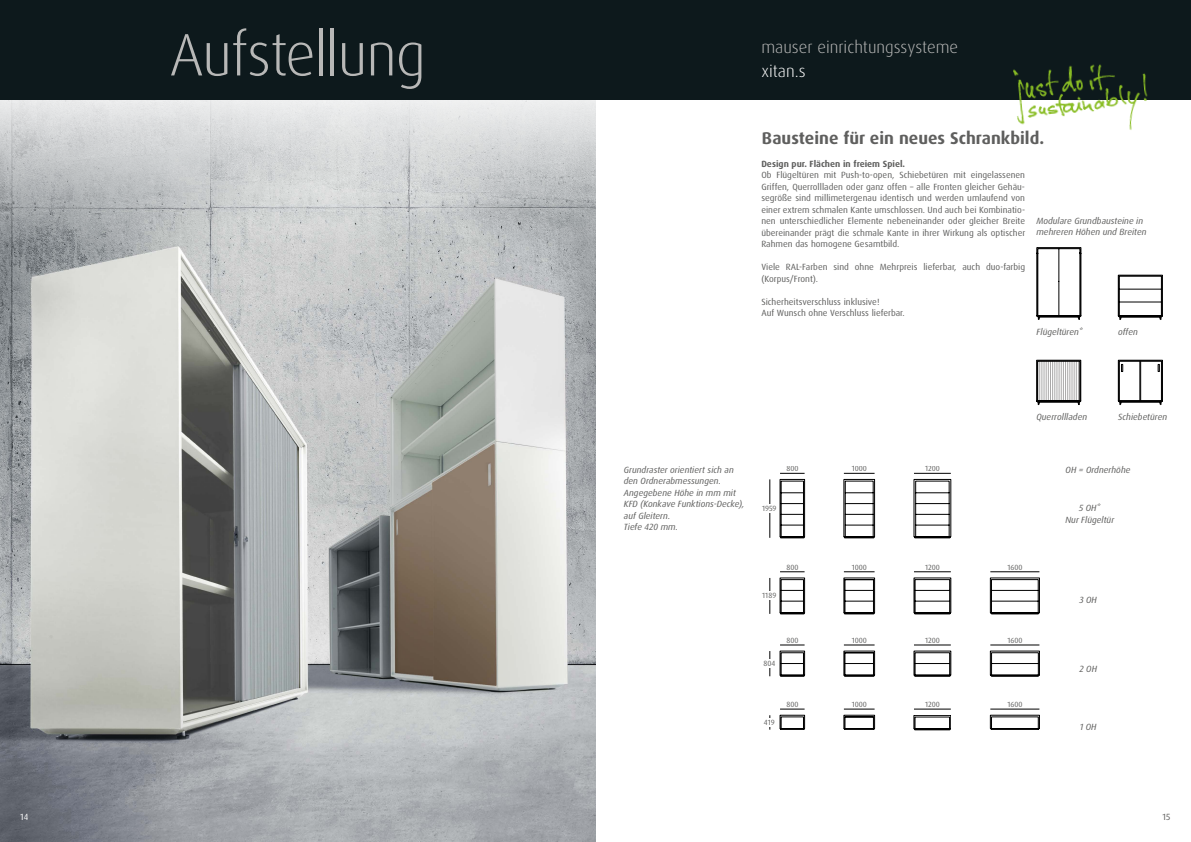
<style>
.page{position:relative;width:1191px;height:842px;background:#fff}
.page>*{position:absolute;margin:0;border:0;box-sizing:border-box;transform-origin:0 0}
.t1{font:300 60px "Dax OT";letter-spacing:-.025em;color:#b8b8b7}
.t2{font:700 17px "Dax OT";color:#5f5f5e}
.t3{font:300 17px "Dax OT";color:#b8b8b7}
.t4{font:300 17px "Dax OT";color:#fff}
.t5{font:9px/11.5px "Dax OT";color:#5f5f5e}
.t6{font:italic 9px/11.5px "Dax OT";color:#5f5f5e}
.t7{font:700 9px "Dax OT";color:#5f5f5e}
.t8{font:9px "Dax OT";color:#fff}
.t9{font:7.6px "Dax OT";color:#5e5e5d}
</style>
<div class="page">
<img style="left:0;top:99px;width:595px;height:743px">
<div style="left:0;top:0;width:1191px;height:99px;background:#0d191c"></div>
<img style="left:1005px;top:64px;width:154px;height:66px">
<svg style="left:1117px;top:275px;width:46px;height:45px"></svg>
<svg style="left:1036px;top:360px;width:45px;height:45px"></svg>
<svg style="left:1117px;top:360px;width:46px;height:45px"></svg>
<hr style="left:769px;top:578px;width:1px;height:36px;background:#000">
<div style="left:759px;top:591px;width:13px;height:9px;background:#fff"></div>
<svg style="left:769px;top:651px;width:1px;height:25px"></svg>
<div style="left:759px;top:659px;width:13px;height:8px;background:#fff"></div>
<svg style="left:843px;top:578px;width:32px;height:36px"></svg>
<hr style="left:844px;top:572px;width:30px;height:1px;background:#000">
<svg style="left:843px;top:651px;width:32px;height:26px"></svg>
<hr style="left:844px;top:645px;width:30px;height:1px;background:#000">
<svg style="left:843px;top:715px;width:32px;height:15px"></svg>
<hr style="left:844px;top:709px;width:30px;height:1px;background:#000">
<svg style="left:779px;top:572px;width:26px;height:42px"></svg>
<svg style="left:779px;top:645px;width:26px;height:32px"></svg>
<svg style="left:779px;top:709px;width:26px;height:21px"></svg>
<svg style="left:913px;top:578px;width:38px;height:36px"></svg>
<hr style="left:914px;top:572px;width:36px;height:1px;background:#000">
<svg style="left:913px;top:651px;width:38px;height:26px"></svg>
<hr style="left:914px;top:645px;width:36px;height:1px;background:#000">
<hr style="left:914px;top:709px;width:36px;height:1px;background:#000">
<svg style="left:990px;top:578px;width:49px;height:36px"></svg>
<hr style="left:990px;top:572px;width:49px;height:1px;background:#000">
<svg style="left:990px;top:651px;width:49px;height:26px"></svg>
<hr style="left:990px;top:645px;width:49px;height:1px;background:#000">
<svg style="left:990px;top:715px;width:49px;height:15px"></svg>
<hr style="left:990px;top:709px;width:49px;height:1px;background:#000">
<svg style="left:913px;top:715px;width:38px;height:15px"></svg>
<hr style="left:769px;top:479px;width:1px;height:59px;background:#000">
<div style="left:759px;top:505px;width:13px;height:8px;background:#fff"></div>
<svg style="left:843px;top:479px;width:32px;height:59px"></svg>
<hr style="left:844px;top:473px;width:30px;height:1px;background:#000">
<svg style="left:779px;top:473px;width:26px;height:65px"></svg>
<svg style="left:913px;top:479px;width:38px;height:59px"></svg>
<hr style="left:914px;top:473px;width:36px;height:1px;background:#000">
<svg style="left:1036px;top:247px;width:46px;height:73px"></svg>
<h1 class="t1" style="left:169px;top:17px;width:258px">Aufstellung</h1>
<h2 class="t3" style="left:761px;top:36px;width:198px">mauser einrichtungssysteme</h2>
<h2 class="t4" style="left:761px;top:60px;width:46px">xitan.s</h2>
<h2 class="t2" style="left:762px;top:127px;width:284px">Bausteine für ein neues Schrankbild.</h2>
<p class="t7" style="left:761px;top:158px;width:145px">Design pur. Flächen in freiem Spiel.</p>
<p class="t5" style="left:761px;top:169px;width:265px;text-align:justify">Ob Flügeltüren mit Push-to-open, Schiebetüren mit eingelassenen Griffen, Querrollladen oder ganz offen – alle Fronten gleicher Gehäu&shy;segröße sind millimetergenau identisch und werden umlaufend von einer extrem schmalen Kante umschlossen. Und auch bei Kombinatio&shy;nen unterschiedlicher Elemente nebeneinander oder gleicher Breite übereinander prägt die schmale Kante in ihrer Wirkung als optischer Rahmen das homogene Gesamtbild.</p>
<p class="t5" style="left:761px;top:261px;width:265px">Viele RAL-Farben sind ohne Mehrpreis lieferbar, auch duo-farbig (Korpus/Front).</p>
<p class="t5" style="left:761px;top:296px;width:145px">Sicherheitsverschluss inklusive!<br>Auf Wunsch ohne Verschluss lieferbar.</p>
<p class="t6" style="left:1036px;top:215px;width:112px">Modulare Grundbausteine in mehreren Höhen und Breiten</p>
<p class="t6" style="left:1036px;top:326px;width:48px">Flügeltüren*</p>
<p class="t6" style="left:1118px;top:326px;width:21px">offen</p>
<p class="t6" style="left:624px;top:464px;width:122px">Grundraster orientiert sich an den Ordnerabmessungen.<br>Angegebene Höhe in mm mit<br>KFD (Konkave Funktions-Decke), auf Gleitern.<br>Tiefe 420 mm.</p>
<p class="t6" style="left:1036px;top:412px;width:52px">Querrollladen</p>
<p class="t6" style="left:1118px;top:412px;width:51px">Schiebetüren</p>
<p class="t6" style="left:1065px;top:464px;width:66px">OH = Ordnerhöhe</p>
<p class="t6" style="left:1065px;top:502px;width:50px;text-align:center">5 OH*<br>Nur Flügeltür</p>
<p class="t9" style="left:786px;top:464px;width:14px">800</p>
<p class="t9" style="left:852px;top:464px;width:17px">1000</p>
<p class="t9" style="left:925px;top:464px;width:16px">1200</p>
<p class="t9" style="left:762px;top:504px;width:16px">1959</p>
<p class="t9" style="left:1079px;top:504px;width:16px">5 OH</p>
<p class="t9" style="left:1079px;top:512px;width:16px">4 OH</p>
<p class="t9" style="left:786px;top:562px;width:14px">800</p>
<p class="t9" style="left:786px;top:565px;width:14px">800</p>
<p class="t9" style="left:852px;top:562px;width:17px">1000</p>
<p class="t9" style="left:852px;top:565px;width:17px">1000</p>
<p class="t9" style="left:1007px;top:562px;width:16px">1600</p>
<p class="t9" style="left:925px;top:562px;width:16px">1200</p>
<p class="t9" style="left:925px;top:565px;width:16px">1200</p>
<p class="t9" style="left:1007px;top:565px;width:16px">1600</p>
<p class="t9" style="left:762px;top:591px;width:16px">1189</p>
<p class="t9" style="left:1079px;top:592px;width:16px">3 OH</p>
<p class="t6" style="left:1079px;top:594px;width:19px">3 OH</p>
<p class="t9" style="left:1079px;top:596px;width:16px">4 OH</p>
<p class="t9" style="left:786px;top:636px;width:14px">800</p>
<p class="t9" style="left:852px;top:636px;width:17px">1000</p>
<p class="t9" style="left:925px;top:636px;width:16px">1200</p>
<p class="t9" style="left:1007px;top:636px;width:16px">1600</p>
<p class="t9" style="left:763px;top:658px;width:13px">804</p>
<p class="t6" style="left:1079px;top:663px;width:19px">2 OH</p>
<p class="t9" style="left:786px;top:700px;width:14px">800</p>
<p class="t9" style="left:852px;top:700px;width:17px">1000</p>
<p class="t9" style="left:925px;top:700px;width:16px">1200</p>
<p class="t9" style="left:1007px;top:700px;width:16px">1600</p>
<p class="t9" style="left:764px;top:717px;width:12px">419</p>
<p class="t9" style="left:1079px;top:717px;width:16px">1 OH</p>
<p class="t6" style="left:1079px;top:721px;width:18px">1 OH</p>
<p class="t8" style="left:20px;top:811px;width:10px">14</p>
<p class="t5" style="left:1162px;top:811px;width:9px">15</p>
</div>
